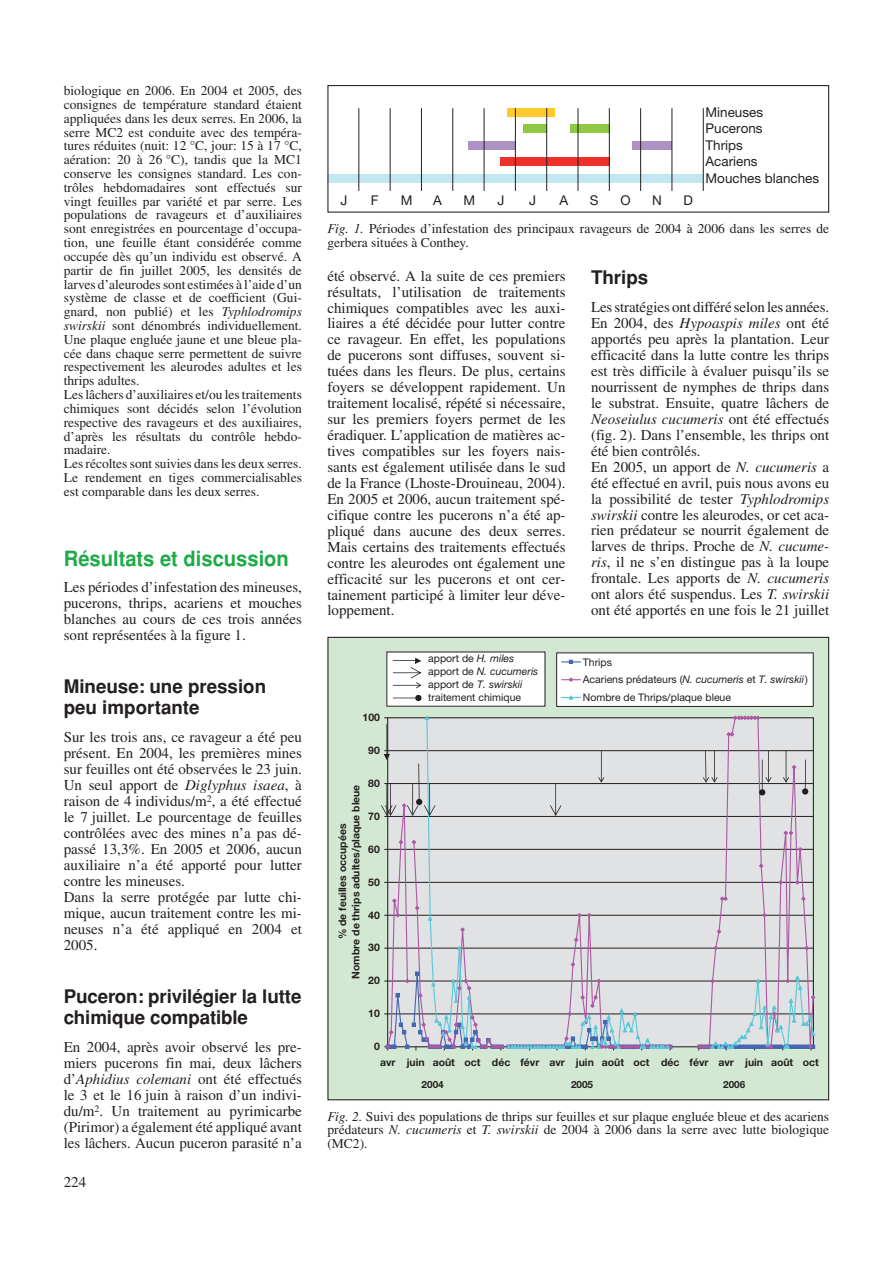
<style>
.page{position:relative;width:893px;height:1263px;background:#fff}
.page>*{position:absolute;margin:0;border:0;box-sizing:border-box;transform-origin:0 0}
.t1{font:700 21px "Helvetica";color:#1faa48;scale:.96 1}
.t2{font:700 18.75px/21.3px "Helvetica";letter-spacing:-.005em;color:#231f20}
.t3{font:15px/15.9px "Times";color:#231f20;text-align:justify}
.t4{font:13.5px/13.8px "Times";color:#231f20}
.t5{font:13.5px/16.5px "Helvetica Neue";color:#231f20;text-align:justify}
.t6{font:10.5px/13px "Helvetica Neue";color:#231f20}
.t7{font:700 10.5px/13.5px "Helvetica Neue";color:#231f20;text-align:center}
.t8{font:700 9.9px "Helvetica Neue";color:#231f20}
.s1{font-style:italic}
</style>
<div class="page">
<div style="left:507px;top:108px;width:48px;height:9px;background:#feca2c"></div>
<div style="left:523px;top:125px;width:24px;height:8px;background:#90c743"></div>
<div style="left:570px;top:125px;width:39px;height:8px;background:#90c743"></div>
<div style="left:468px;top:141px;width:47px;height:9px;background:#ad93c5"></div>
<div style="left:633px;top:141px;width:39px;height:9px;background:#ad93c5"></div>
<div style="left:500px;top:158px;width:109px;height:8px;background:#ee312b"></div>
<div style="left:328px;top:174px;width:375px;height:8px;background:#c3e7f1"></div>
<hr style="left:359px;top:108px;width:1px;height:83px;background:#231f20">
<hr style="left:390px;top:108px;width:1px;height:83px;background:#231f20">
<hr style="left:421px;top:108px;width:1px;height:83px;background:#231f20">
<hr style="left:452px;top:108px;width:1px;height:83px;background:#231f20">
<hr style="left:484px;top:108px;width:1px;height:83px;background:#231f20">
<hr style="left:515px;top:108px;width:1px;height:83px;background:#231f20">
<hr style="left:546px;top:108px;width:1px;height:83px;background:#231f20">
<hr style="left:578px;top:108px;width:1px;height:83px;background:#231f20">
<hr style="left:609px;top:108px;width:1px;height:83px;background:#231f20">
<hr style="left:640px;top:108px;width:1px;height:83px;background:#231f20">
<hr style="left:672px;top:108px;width:1px;height:83px;background:#231f20">
<hr style="left:703px;top:108px;width:1px;height:83px;background:#231f20">
<div style="left:327px;top:85px;width:502px;height:128px;border:1px solid #231f20"></div>
<div style="left:328px;top:637px;width:501px;height:463px;background:#d3e8d2"></div>
<div style="left:557px;top:653px;width:256px;height:53px;background:#fff"></div>
<div style="left:556px;top:652px;width:258px;height:55px;border:1px solid #231f20"></div>
<div style="left:387px;top:652px;width:158px;height:54px;background:#fff"></div>
<div style="left:388px;top:718px;width:425px;height:329px;background:#e1e2e4"></div>
<hr style="left:388px;top:1014px;width:425px;height:1px;background:#231f20">
<hr style="left:388px;top:981px;width:425px;height:1px;background:#231f20">
<hr style="left:388px;top:948px;width:425px;height:1px;background:#231f20">
<hr style="left:388px;top:915px;width:425px;height:1px;background:#231f20">
<hr style="left:388px;top:882px;width:425px;height:1px;background:#231f20">
<hr style="left:388px;top:849px;width:425px;height:1px;background:#231f20">
<hr style="left:388px;top:816px;width:425px;height:1px;background:#231f20">
<hr style="left:388px;top:783px;width:425px;height:1px;background:#231f20">
<hr style="left:388px;top:750px;width:425px;height:1px;background:#231f20">
<svg style="left:562px;top:660px;width:18px;height:4px"></svg>
<svg style="left:562px;top:677px;width:18px;height:5px"></svg>
<svg style="left:562px;top:695px;width:18px;height:5px"></svg>
<svg style="left:381px;top:715px;width:293px;height:336px"></svg>
<svg style="left:696px;top:715px;width:120px;height:336px"></svg>
<svg style="left:393px;top:658px;width:28px;height:30px"></svg>
<svg style="left:393px;top:695px;width:29px;height:6px"></svg>
<p class="t4" style="left:64px;top:85px;width:240px">biologique en 2006. En 2004 et 2005, des consignes de température standard étaient appliquées dans les deux serres. En 2006, la serre MC2 est conduite avec des tempéra&shy;tures réduites (nuit: 12 °C, jour: 15 à 17 °C, aération: 20 à 26 °C), tandis que la MC1 conserve les consignes standard. Les con&shy;trôles hebdomadaires sont effectués sur vingt feuilles par variété et par serre. Les populations de ravageurs et d’auxiliaires sont enregistrées en pourcentage d’occupa&shy;tion, une feuille étant considérée comme occupée dès qu’un individu est observé. A partir de fin juillet 2005, les densités de larves d’aleurodes sont estimées à l’aide d’un système de classe et de coefficient (Gui&shy;gnard, non publié) et les <span class="s1">Typhlodromips swirskii</span> sont dénombrés individuellement.<br>Une plaque engluée jaune et une bleue pla&shy;cée dans chaque serre permettent de suivre respectivement les aleurodes adultes et les thrips adultes.<br>Les lâchers d’auxiliaires et/ou les traitements chimiques sont décidés selon l’évolution respective des ravageurs et des auxiliaires, d’après les résultats du contrôle hebdo&shy;madaire.<br>Les récoltes sont suivies dans les deux serres.<br>Le rendement en tiges commercialisables est comparable dans les deux serres.</p>
<h1 class="t1" style="left:64px;top:546px;width:236px">Résultats et discussion</h1>
<p class="t3" style="left:64px;top:581px;width:240px">Les périodes d’infestation des mineuses, pucerons, thrips, acariens et mouches blanches au cours de ces trois années sont représentées à la figure 1.</p>
<p class="t2" style="left:64px;top:676px;width:204px">Mineuse: une pression peu importante</p>
<p class="t3" style="left:64px;top:731px;width:240px;text-align:left">Sur les trois ans, ce ravageur a été peu présent. En 2004, les premières mines sur feuilles ont été observées le 23 juin.<br>Un seul apport de <span class="s1">Diglyphus isaea</span>, à raison de 4 individus/m<sup>2</sup>, a été effectué le 7 juillet. Le pourcentage de feuilles contrôlées avec des mines n’a pas dé&shy;passé 13,3%. En 2005 et 2006, aucun auxiliaire n’a été apporté pour lutter contre les mineuses.<br>Dans la serre protégée par lutte chi&shy;mique, aucun traitement contre les mi&shy;neuses n’a été appliqué en 2004 et 2005.</p>
<p class="t2" style="left:64px;top:986px;width:239px">Puceron: privilégier la lutte chimique compatible</p>
<p class="t3" style="left:64px;top:1041px;width:240px">En 2004, après avoir observé les pre&shy;miers pucerons fin mai, deux lâchers d’<span class="s1">Aphidius colemani</span> ont été effectués le 3 et le 16 juin à raison d’un indivi&shy;du/m<sup>2</sup>. Un traitement au pyrimicarbe (Pirimor) a également été appliqué avant les lâchers. Aucun puceron parasité n’a</p>
<p class="t3" style="left:64px;top:1175px;width:24px">224</p>
<p class="t5" style="left:706px;top:105px;width:59px">Mineuses Pucerons Thrips</p>
<p class="t5" style="left:706px;top:154px;width:54px">Acariens</p>
<p class="t5" style="left:371px;top:194px;width:9px">F</p>
<p class="t5" style="left:401px;top:194px;width:13px">M</p>
<p class="t5" style="left:433px;top:194px;width:10px">A</p>
<p class="t5" style="left:590px;top:194px;width:10px">S</p>
<p class="t5" style="left:620px;top:194px;width:12px">O</p>
<p class="t5" style="left:652px;top:194px;width:11px">N</p>
<p class="t5" style="left:340px;top:194px;width:8px">J</p>
<p class="t5" style="left:463px;top:194px;width:13px">M</p>
<p class="t5" style="left:497px;top:194px;width:8px">J</p>
<p class="t5" style="left:529px;top:194px;width:8px">J</p>
<p class="t5" style="left:559px;top:194px;width:10px">A</p>
<p class="t5" style="left:683px;top:194px;width:11px">D</p>
<p class="t5" style="left:706px;top:171px;width:115px">Mouches blanches</p>
<p class="t4" style="left:327px;top:223px;width:503px"><span class="s1">Fig. 1.</span> Périodes d’infestation des principaux ravageurs de 2004 à 2006 dans les serres de gerbera situées à Conthey.</p>
<p class="t3" style="left:327px;top:269px;width:240px">été observé. A la suite de ces premiers résultats, l’utilisation de traitements chimiques compatibles avec les auxi&shy;liaires a été décidée pour lutter contre ce ravageur. En effet, les populations de pucerons sont diffuses, souvent si&shy;tuées dans les fleurs. De plus, certains foyers se développent rapidement. Un traitement localisé, répété si nécessaire, sur les premiers foyers permet de les éradiquer. L’application de matières ac&shy;tives compatibles sur les foyers nais&shy;sants est également utilisée dans le sud de la France (Lhoste-Drouineau, 2004).<br>En 2005 et 2006, aucun traitement spé&shy;cifique contre les pucerons n’a été ap&shy;pliqué dans aucune des deux serres.<br>Mais certains des traitements effectués contre les aleurodes ont également une efficacité sur les pucerons et ont cer&shy;tainement participé à limiter leur déve&shy;loppement.</p>
<p class="t2" style="left:591px;top:267px;width:59px">Thrips</p>
<p class="t3" style="left:591px;top:301px;width:240px;text-align:left">Lesstratégies ont différé selon les années.<br>En 2004, des <span class="s1">Hypoaspis miles</span> ont été apportés peu après la plantation. Leur efficacité dans la lutte contre les thrips est très difficile à évaluer puisqu’ils se nourrissent de nymphes de thrips dans le substrat. Ensuite, quatre lâchers de <span class="s1">Neoseiulus cucumeris</span> ont été effectués (fig. 2). Dans l’ensemble, les thrips ont été bien contrôlés.<br>En 2005, un apport de <span class="s1">N. cucumeris</span> a été effectué en avril, puis nous avons eu la possibilité de tester <span class="s1">Typhlodromips swirskii</span> contre les aleurodes, or cet aca&shy;rien prédateur se nourrit également de larves de thrips. Proche de <span class="s1">N. cucume&shy;ris</span>, il ne s’en distingue pas à la loupe frontale. Les apports de <span class="s1">N. cucumeris </span>ont alors été suspendus. Les <span class="s1">T. swirskii </span>ont été apportés en une fois le 21 juillet</p>
<p class="t7" style="left:362px;top:711px;width:19px">100</p>
<p class="t7" style="left:368px;top:744px;width:13px">90</p>
<p class="t7" style="left:368px;top:777px;width:13px">80</p>
<p class="t7" style="left:337px;top:979px;width:196px;rotate:-90deg">% de feuilles occupées<br>Nombre de thrips adultes/plaque bleue</p>
<p class="t7" style="left:368px;top:810px;width:13px">70</p>
<p class="t7" style="left:368px;top:843px;width:13px">60</p>
<p class="t7" style="left:368px;top:876px;width:13px">50</p>
<p class="t7" style="left:368px;top:909px;width:13px">40</p>
<p class="t7" style="left:368px;top:942px;width:13px">30</p>
<p class="t7" style="left:368px;top:975px;width:13px">20</p>
<p class="t7" style="left:368px;top:1008px;width:13px">10</p>
<p class="t7" style="left:374px;top:1040px;width:7px">0</p>
<p class="t6" style="left:428px;top:653px;width:112px">apport de <span class="s1">H. miles </span>apport de <span class="s1">N. cucumeris </span>apport de <span class="s1">T. swirskii </span>traitement chimique</p>
<p class="t6" style="left:583px;top:654px;width:226px;line-height:17.7px">Thrips<br>Acariens prédateurs (<span class="s1">N. cucumeris</span> et <span class="s1">T. swirskii</span>)<br>Nombre de Thrips/plaque bleue</p>
<p class="t7" style="left:380px;top:1056px;width:440px">avr juin août oct déc févr avr juin août oct déc févr avr juin août oct</p>
<p class="t8" style="left:422px;top:1081px;width:24px">2004</p>
<p class="t8" style="left:571px;top:1081px;width:24px">2005</p>
<p class="t8" style="left:723px;top:1081px;width:24px">2006</p>
<p class="t4" style="left:327px;top:1110px;width:503px;text-align:justify"><span class="s1">Fig. 2.</span> Suivi des populations de thrips sur feuilles et sur plaque engluée bleue et des acariens prédateurs <span class="s1">N. cucumeris</span> et <span class="s1">T. swirskii</span> de 2004 à 2006 dans la serre avec lutte biologique (MC2).</p>
</div>
